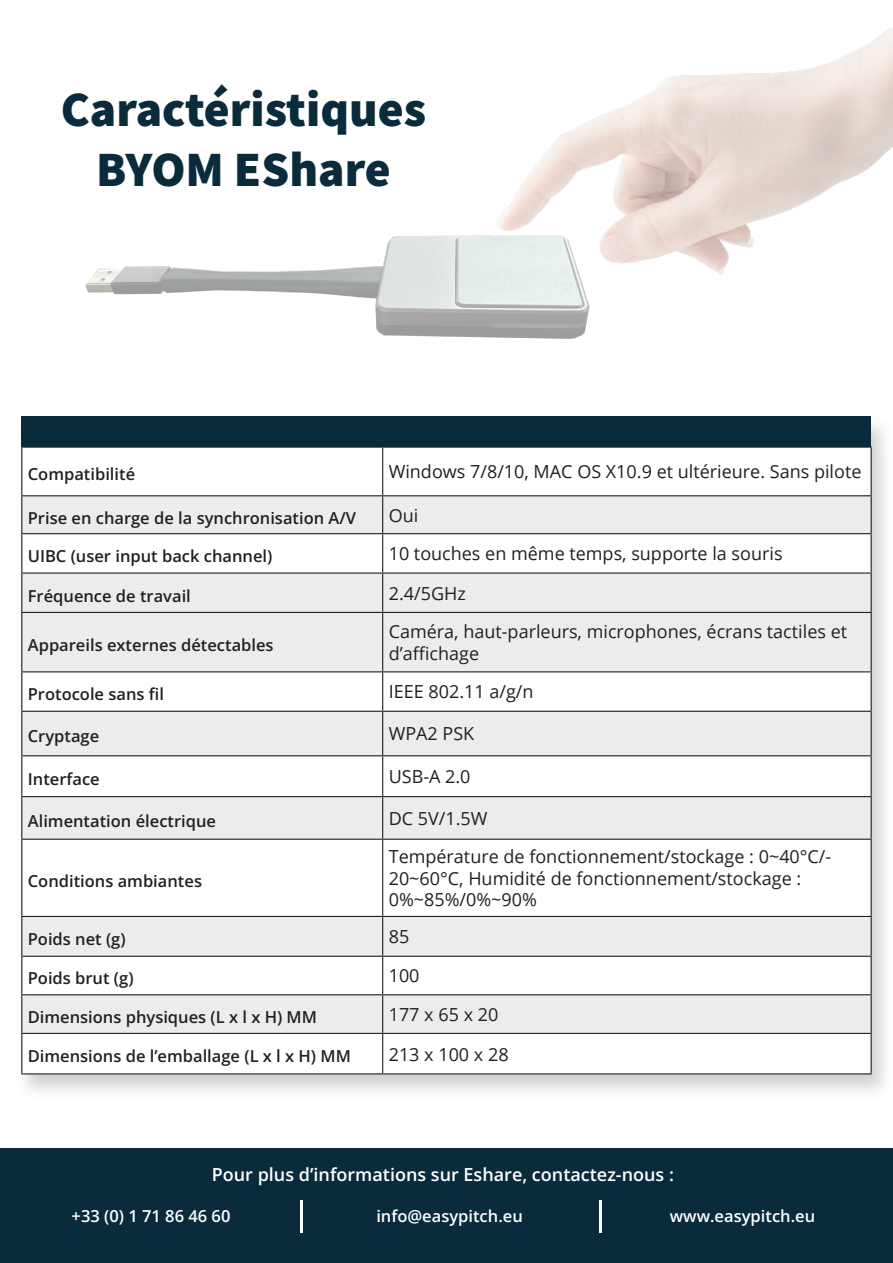
<style>
.page{position:relative;width:893px;height:1263px;background:#fff}
.page>*{position:absolute;margin:0;border:0;box-sizing:border-box;transform-origin:0 0}
.t1{font:900 49.5px "Source Sans Pro";color:#092b3b}
.t2{font:18px/21.6px "Open Sans";color:#231f20}
.t3{font:600 18px "Open Sans";color:#fff}
.t4{font:600 16.5px "Open Sans";color:#231f20}
.t5{font:600 16.5px "Open Sans";color:#fff}
</style>
<div class="page">
<div style="left:16px;top:415px;width:877px;height:686px;background:#787a7d;opacity:.34"></div>
<div style="left:22px;top:417px;width:849px;height:30px;background:#092b3b"></div>
<svg style="left:22px;top:448px;width:849px;height:625px"></svg>
<svg style="left:22px;top:496px;width:849px;height:537px;fill:#ececee"></svg>
<hr style="left:21px;top:446px;width:362px;height:2px;background:#231f20">
<hr style="left:21px;top:448px;width:1px;height:47px;background:#231f20">
<hr style="left:383px;top:446px;width:489px;height:2px;background:#231f20">
<hr style="left:382px;top:448px;width:1px;height:47px;background:#231f20">
<hr style="left:871px;top:448px;width:1px;height:47px;background:#231f20">
<hr style="left:21px;top:495px;width:362px;height:1px;background:#231f20">
<hr style="left:21px;top:496px;width:1px;height:37px;background:#231f20">
<hr style="left:383px;top:495px;width:489px;height:1px;background:#231f20">
<hr style="left:382px;top:496px;width:1px;height:37px;background:#231f20">
<hr style="left:871px;top:496px;width:1px;height:37px;background:#231f20">
<hr style="left:21px;top:533px;width:362px;height:1px;background:#231f20">
<hr style="left:21px;top:534px;width:1px;height:38px;background:#231f20">
<hr style="left:383px;top:533px;width:489px;height:1px;background:#231f20">
<hr style="left:382px;top:534px;width:1px;height:38px;background:#231f20">
<hr style="left:871px;top:534px;width:1px;height:38px;background:#231f20">
<hr style="left:21px;top:572px;width:362px;height:2px;background:#231f20">
<hr style="left:21px;top:574px;width:1px;height:38px;background:#231f20">
<hr style="left:383px;top:572px;width:489px;height:2px;background:#231f20">
<hr style="left:382px;top:574px;width:1px;height:38px;background:#231f20">
<hr style="left:871px;top:574px;width:1px;height:38px;background:#231f20">
<hr style="left:21px;top:612px;width:362px;height:1px;background:#231f20">
<hr style="left:21px;top:613px;width:1px;height:58px;background:#231f20">
<hr style="left:383px;top:612px;width:489px;height:1px;background:#231f20">
<hr style="left:382px;top:613px;width:1px;height:58px;background:#231f20">
<hr style="left:871px;top:613px;width:1px;height:58px;background:#231f20">
<hr style="left:21px;top:671px;width:362px;height:1px;background:#231f20">
<hr style="left:21px;top:672px;width:1px;height:39px;background:#231f20">
<hr style="left:383px;top:671px;width:489px;height:1px;background:#231f20">
<hr style="left:382px;top:672px;width:1px;height:39px;background:#231f20">
<hr style="left:871px;top:672px;width:1px;height:39px;background:#231f20">
<hr style="left:21px;top:711px;width:362px;height:1px;background:#231f20">
<hr style="left:21px;top:712px;width:1px;height:43px;background:#231f20">
<hr style="left:383px;top:711px;width:489px;height:1px;background:#231f20">
<hr style="left:382px;top:712px;width:1px;height:43px;background:#231f20">
<hr style="left:871px;top:712px;width:1px;height:43px;background:#231f20">
<hr style="left:21px;top:755px;width:362px;height:1px;background:#231f20">
<hr style="left:21px;top:756px;width:1px;height:40px;background:#231f20">
<hr style="left:383px;top:755px;width:489px;height:1px;background:#231f20">
<hr style="left:382px;top:756px;width:1px;height:40px;background:#231f20">
<hr style="left:871px;top:756px;width:1px;height:40px;background:#231f20">
<hr style="left:21px;top:796px;width:362px;height:1px;background:#231f20">
<hr style="left:21px;top:797px;width:1px;height:42px;background:#231f20">
<hr style="left:383px;top:796px;width:489px;height:1px;background:#231f20">
<hr style="left:382px;top:797px;width:1px;height:42px;background:#231f20">
<hr style="left:871px;top:797px;width:1px;height:42px;background:#231f20">
<hr style="left:21px;top:839px;width:362px;height:1px;background:#231f20">
<hr style="left:21px;top:840px;width:1px;height:76px;background:#231f20">
<hr style="left:383px;top:839px;width:489px;height:1px;background:#231f20">
<hr style="left:382px;top:840px;width:1px;height:76px;background:#231f20">
<hr style="left:871px;top:840px;width:1px;height:76px;background:#231f20">
<hr style="left:21px;top:916px;width:362px;height:1px;background:#231f20">
<hr style="left:21px;top:917px;width:1px;height:39px;background:#231f20">
<hr style="left:383px;top:916px;width:489px;height:1px;background:#231f20">
<hr style="left:382px;top:917px;width:1px;height:39px;background:#231f20">
<hr style="left:871px;top:917px;width:1px;height:39px;background:#231f20">
<hr style="left:21px;top:956px;width:362px;height:1px;background:#231f20">
<hr style="left:21px;top:957px;width:1px;height:37px;background:#231f20">
<hr style="left:383px;top:956px;width:489px;height:1px;background:#231f20">
<hr style="left:382px;top:957px;width:1px;height:37px;background:#231f20">
<hr style="left:871px;top:957px;width:1px;height:37px;background:#231f20">
<hr style="left:21px;top:994px;width:362px;height:1px;background:#231f20">
<hr style="left:21px;top:995px;width:1px;height:38px;background:#231f20">
<hr style="left:383px;top:994px;width:489px;height:1px;background:#231f20">
<hr style="left:382px;top:995px;width:1px;height:38px;background:#231f20">
<hr style="left:871px;top:995px;width:1px;height:38px;background:#231f20">
<hr style="left:21px;top:1033px;width:362px;height:1px;background:#231f20">
<hr style="left:21px;top:1034px;width:1px;height:39px;background:#231f20">
<hr style="left:383px;top:1033px;width:489px;height:1px;background:#231f20">
<hr style="left:382px;top:1034px;width:1px;height:39px;background:#231f20">
<hr style="left:871px;top:1034px;width:1px;height:39px;background:#231f20">
<hr style="left:21px;top:1073px;width:362px;height:1px;background:#231f20">
<hr style="left:383px;top:1073px;width:489px;height:1px;background:#231f20">
<img style="left:85px;top:28px;width:808px;height:311px">
<div style="left:0;top:1148px;width:893px;height:115px;background:#092b3b"></div>
<hr style="left:300px;top:1200px;width:3px;height:33px;background:#fff">
<hr style="left:599px;top:1200px;width:3px;height:33px;background:#fff">
<p class="t1" style="left:61px;top:76px;width:367px">Caractéristiques</p>
<p class="t1" style="left:96px;top:135px;width:296px">BYOM EShare</p>
<p class="t4" style="left:28px;top:463px;width:109px">Compatibilité</p>
<p class="t2" style="left:389px;top:461px;width:474px">Windows 7/8/10, MAC OS X10.9 et ultérieure. Sans pilote</p>
<p class="t4" style="left:28px;top:506px;width:330px">Prise en charge de la synchronisation A/V</p>
<p class="t2" style="left:389px;top:504px;width:31px">Oui</p>
<p class="t4" style="left:28px;top:545px;width:246px">UIBC (user input back channel)</p>
<p class="t2" style="left:389px;top:542px;width:395px">10 touches en même temps, supporte la souris</p>
<p class="t4" style="left:28px;top:584px;width:165px">Fréquence de travail</p>
<p class="t2" style="left:389px;top:582px;width:79px">2.4/5GHz</p>
<p class="t4" style="left:28px;top:634px;width:247px">Appareils externes détectables</p>
<p class="t2" style="left:389px;top:620px;width:460px">Caméra, haut-parleurs, microphones, écrans tactiles et d’affichage</p>
<p class="t4" style="left:28px;top:683px;width:138px">Protocole sans fil</p>
<p class="t2" style="left:389px;top:681px;width:146px">IEEE 802.11 a/g/n</p>
<p class="t4" style="left:28px;top:725px;width:73px">Cryptage</p>
<p class="t2" style="left:389px;top:723px;width:87px">WPA2 PSK</p>
<p class="t4" style="left:28px;top:768px;width:73px">Interface</p>
<p class="t2" style="left:389px;top:765px;width:83px">USB-A 2.0</p>
<p class="t4" style="left:28px;top:809px;width:190px">Alimentation électrique</p>
<p class="t2" style="left:389px;top:807px;width:100px">DC 5V/1.5W</p>
<p class="t4" style="left:28px;top:869px;width:176px">Conditions ambiantes</p>
<p class="t2" style="left:389px;top:845px;width:444px">Température de fonctionnement/stockage : 0~40°C/-<br>20~60°C, Humidité de fonctionnement/stockage :<br>0%~85%/0%~90%</p>
<p class="t4" style="left:28px;top:928px;width:99px">Poids net (g)</p>
<p class="t2" style="left:389px;top:925px;width:22px">85</p>
<p class="t4" style="left:28px;top:967px;width:107px">Poids brut (g)</p>
<p class="t2" style="left:389px;top:965px;width:32px">100</p>
<p class="t4" style="left:28px;top:1006px;width:291px">Dimensions physiques (L x l x H) MM</p>
<p class="t2" style="left:389px;top:1003px;width:111px">177 x 65 x 20</p>
<p class="t4" style="left:28px;top:1045px;width:325px">Dimensions de l’emballage (L x l x H) MM</p>
<p class="t2" style="left:389px;top:1043px;width:121px">213 x 100 x 28</p>
<p class="t3" style="left:212px;top:1162px;width:464px">Pour plus d’informations sur Eshare, contactez-nous :</p>
<p class="t5" style="left:376px;top:1205px;width:148px">info@easypitch.eu</p>
<p class="t5" style="left:670px;top:1205px;width:147px">www.easypitch.eu</p>
<p class="t5" style="left:72px;top:1205px;width:160px">+33 (0) 1 71 86 46 60</p>
</div>
